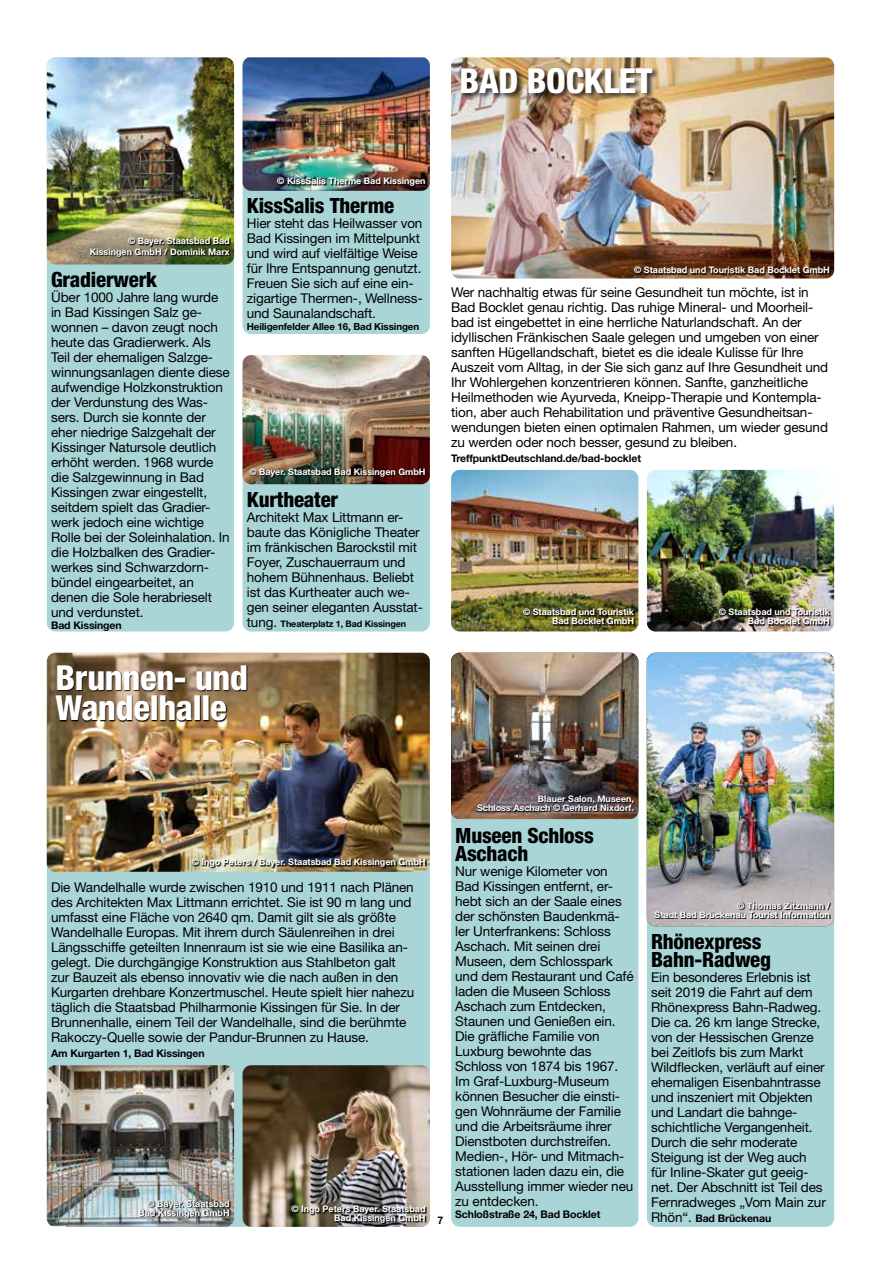
<style>
.page{position:relative;width:881px;height:1263px;background:#fff}
.page>*{position:absolute;margin:0;border:0;box-sizing:border-box;transform-origin:0 0}
.t1{font:800 condensed 34.5px/30px "Helvetica Neue LT";letter-spacing:-.01em;color:#fff}
.t2{font:800 condensed 21px/18px "Helvetica Neue LT";letter-spacing:-.01em;color:#000}
.t3{font:13.5px/15px "Helvetica Neue LT";letter-spacing:-.01em;color:#000}
.t4{font:700 10.5px "Helvetica Neue LT";letter-spacing:-.01em;color:#000}
.t5{font:700 9.75px "Helvetica Neue LT";letter-spacing:-.01em;color:#000}
.t6{font:700 9px/9px "Helvetica Neue LT";color:#fff;text-align:right}
.t7{font:700 9px "Helvetica Neue LT";letter-spacing:-.01em;color:#000}
.s1{font-weight:400;font-size:13.5px}
</style>
<div class="page">
<div style="left:47px;top:653px;width:382px;height:574px;background:#a9d5d7;border-radius:9px"></div>
<img style="left:47px;top:1065px;width:187px;height:162px">
<img style="left:242px;top:1065px;width:187px;height:162px">
<img style="left:47px;top:653px;width:382px;height:219px">
<img style="left:192px;top:859px;width:234px;height:10px">
<svg style="left:139px;top:1201px;width:92px;height:17px;background:#6e7473"></svg>
<svg style="left:291px;top:1206px;width:135px;height:18px;background:#5a564e"></svg>
<svg style="left:56px;top:665px;width:192px;height:58px;background:#51412d"></svg>
<div style="left:47px;top:57px;width:187px;height:574px;background:#a9d5d7;border-radius:9px"></div>
<img style="left:47px;top:57px;width:187px;height:207px">
<svg style="left:90px;top:238px;width:141px;height:20px;background:#58593c"></svg>
<div style="left:242px;top:58px;width:187px;height:276px;background:#a9d5d7;border-radius:9px"></div>
<img style="left:242px;top:57px;width:187px;height:134px">
<svg style="left:277px;top:178px;width:149px;height:9px"></svg>
<div style="left:242px;top:355px;width:187px;height:276px;background:#a9d5d7;border-radius:9px"></div>
<img style="left:242px;top:355px;width:187px;height:129px">
<svg style="left:249px;top:468px;width:177px;height:9px;background:#35261c"></svg>
<div style="left:451px;top:653px;width:187px;height:574px;background:#a9d5d7;border-radius:9px"></div>
<img style="left:451px;top:653px;width:187px;height:166px">
<svg style="left:477px;top:795px;width:157px;height:17px;background:#4c4045"></svg>
<img style="left:451px;top:57px;width:382px;height:222px">
<svg style="left:634px;top:267px;width:196px;height:8px;background:#432510"></svg>
<img style="left:451px;top:470px;width:187px;height:161px">
<img style="left:646px;top:470px;width:187px;height:161px">
<svg style="left:523px;top:609px;width:112px;height:17px;background:#4a4816"></svg>
<img style="left:719px;top:609px;width:112px;height:17px">
<div style="left:459px;top:66px;width:201px;height:35px;background:#000;opacity:.75"></div>
<div style="left:646px;top:653px;width:187px;height:574px;background:#a9d5d7;border-radius:9px"></div>
<img style="left:646px;top:653px;width:187px;height:273px">
<svg style="left:654px;top:902px;width:176px;height:17px;background:#8f8b8d"></svg>
<h1 class="t1" style="left:459px;top:65px;width:194px">BAD BOCKLET</h1>
<p class="t6" style="left:90px;top:236px;width:141px;line-height:10.5px">© Bayer. Staatsbad Bad<br>Kissingen GmbH / Dominik Marx</p>
<h2 class="t2" style="left:51px;top:270px;width:108px">Gradierwerk</h2>
<p class="t3" style="left:51px;top:290px;width:180px">Über 1000 Jahre lang wurde in Bad Kissingen Salz ge&shy;wonnen – davon zeugt noch heute das Gradierwerk. Als<br>Teil der ehemaligen Salzge&shy;winnungsanlagen diente diese aufwendige Holzkonstruktion der Verdunstung des Was&shy;sers. Durch sie konnte der eher niedrige Salzgehalt der<br>Kissinger Natursole deutlich erhöht werden. 1968 wurde die Salzgewinnung in Bad<br>Kissingen zwar eingestellt, seitdem spielt das Gradier&shy;werk jedoch eine wichtige<br>Rolle bei der Soleinhalation. In die Holzbalken des Gradier&shy;werkes sind Schwarzdorn&shy;bündel eingearbeitet, an denen die Sole herabrieselt und verdunstet.</p>
<p class="t4" style="left:51px;top:619px;width:72px">Bad Kissingen</p>
<p class="t6" style="left:277px;top:177px;width:150px">© KissSalis Therme Bad Kissingen</p>
<h2 class="t2" style="left:247px;top:196px;width:149px">KissSalis Therme</h2>
<p class="t3" style="left:247px;top:215px;width:177px">Hier steht das Heilwasser von<br>Bad Kissingen im Mittelpunkt und wird auf vielfältige Weise für Ihre Entspannung genutzt.<br>Freuen Sie sich auf eine ein&shy;zigartige Thermen-, Wellness&shy;und Saunalandschaft.</p>
<p class="t5" style="left:247px;top:320px;width:174px">Heiligenfelder Allee 16, Bad Kissingen</p>
<p class="t6" style="left:249px;top:467px;width:178px">© Bayer. Staatsbad Bad Kissingen GmbH</p>
<h2 class="t2" style="left:247px;top:490px;width:93px">Kurtheater</h2>
<p class="t3" style="left:247px;top:510px;width:177px">Architekt Max Littmann er&shy;baute das Königliche Theater im fränkischen Barockstil mit<br>Foyer, Zuschauerraum und hohem Bühnenhaus. Beliebt ist das Kurtheater auch we&shy;gen seiner eleganten Ausstat-</p>
<p class="t7" style="left:247px;top:618px;width:161px"><span class="s1">tung.</span> Theaterplatz 1, Bad Kissingen</p>
<h1 class="t1" style="left:55px;top:662px;width:194px">Brunnen- und<br>Wandelhalle</h1>
<p class="t6" style="left:634px;top:265px;width:197px">© Staatsbad und Touristik Bad Bocklet GmbH</p>
<p class="t3" style="left:451px;top:284px;width:378px">Wer nachhaltig etwas für seine Gesundheit tun möchte, ist in Bad Bocklet genau richtig. Das ruhige Mineral- und Moorheil&shy;bad ist eingebettet in eine herrliche Naturlandschaft. An der idyllischen Fränkischen Saale gelegen und umgeben von einer sanften Hügellandschaft, bietet es die ideale Kulisse für Ihre Auszeit vom Alltag, in der Sie sich ganz auf Ihre Gesundheit und Ihr Wohlergehen konzentrieren können. Sanfte, ganzheitliche Heilmethoden wie Ayurveda, Kneipp-Therapie und Kontempla&shy;tion, aber auch Rehabilitation und präventive Gesundheitsan&shy;wendungen bieten einen optimalen Rahmen, um wieder gesund zu werden oder noch besser, gesund zu bleiben.</p>
<p class="t4" style="left:451px;top:451px;width:191px">TreffpunktDeutschland.de/bad-bocklet</p>
<p class="t6" style="left:523px;top:607px;width:113px">© Staatsbad und Touristik<br>Bad Bocklet GmbH</p>
<p class="t6" style="left:718px;top:607px;width:113px">© Staatsbad und Touristik<br>Bad Bocklet GmbH</p>
<p class="t6" style="left:191px;top:857px;width:235px">© Ingo Peters / Bayer. Staatsbad Bad Kissingen GmbH</p>
<p class="t3" style="left:51px;top:879px;width:364px">Die Wandelhalle wurde zwischen 1910 und 1911 nach Plänen des Architekten Max Littmann errichtet. Sie ist 90 m lang und umfasst eine Fläche von 2640 qm. Damit gilt sie als größte Wandelhalle Europas. Mit ihrem durch Säulenreihen in drei Längsschiffe geteilten Innenraum ist sie wie eine Basilika an&shy;gelegt. Die durchgängige Konstruktion aus Stahlbeton galt zur Bauzeit als ebenso innovativ wie die nach außen in den Kurgarten drehbare Konzertmuschel. Heute spielt hier nahezu täglich die Staatsbad Philharmonie Kissingen für Sie. In der Brunnenhalle, einem Teil der Wandelhalle, sind die berühmte Rakoczy-Quelle sowie der Pandur-Brunnen zu Hause.</p>
<p class="t4" style="left:51px;top:1047px;width:155px">Am Kurgarten 1, Bad Kissingen</p>
<p class="t6" style="left:138px;top:1199px;width:93px">© Bayer. Staatsbad<br>Bad Kissingen GmbH</p>
<p class="t6" style="left:291px;top:1204px;width:136px">© Ingo Peters Bayer. Staatsbad<br>Bad Kissingen GmbH</p>
<p class="t4" style="left:437px;top:1214px;width:7px">7</p>
<p class="t6" style="left:477px;top:794px;width:158px">Blauer Salon, Museen,<br>Schloss Aschach © Gerhard Nixdorf.</p>
<h2 class="t2" style="left:455px;top:826px;width:140px">Museen Schloss<br>Aschach</h2>
<p class="t3" style="left:455px;top:864px;width:180px">Nur wenige Kilometer von<br>Bad Kissingen entfernt, er&shy;hebt sich an der Saale eines der schönsten Baudenkmä&shy;ler Unterfrankens: Schloss<br>Aschach. Mit seinen drei<br>Museen, dem Schlosspark und dem Restaurant und Café laden die Museen Schloss<br>Aschach zum Entdecken,<br>Staunen und Genießen ein.<br>Die gräfliche Familie von<br>Luxburg bewohnte das<br>Schloss von 1874 bis 1967.<br>Im Graf-Luxburg-Museum können Besucher die einsti&shy;gen Wohnräume der Familie und die Arbeitsräume ihrer<br>Dienstboten durchstreifen.<br>Medien-, Hör- und Mitmach&shy;stationen laden dazu ein, die<br>Ausstellung immer wieder neu zu entdecken.</p>
<p class="t4" style="left:455px;top:1208px;width:147px">Schloßstraße 24, Bad Bocklet</p>
<p class="t6" style="left:654px;top:901px;width:177px">© Thomas Zitzmann /<br>Stadt Bad Brückenau Tourist Information</p>
<h2 class="t2" style="left:650px;top:932px;width:121px">Rhönexpress<br>Bahn-Radweg</h2>
<p class="t3" style="left:650px;top:969px;width:176px">Ein besonderes Erlebnis ist seit 2019 die Fahrt auf dem<br>Rhönexpress Bahn-Radweg.<br>Die ca. 26 km lange Strecke, von der Hessischen Grenze bei Zeitlofs bis zum Markt<br>Wildflecken, verläuft auf einer ehemaligen Eisenbahntrasse und inszeniert mit Objekten und Landart die bahnge&shy;schichtliche Vergangenheit.<br>Durch die sehr moderate<br>Steigung ist der Weg auch für Inline-Skater gut geeig&shy;net. Der Abschnitt ist Teil des<br>Fernradweges „Vom Main zur</p>
<p class="t4" style="left:650px;top:1211px;width:122px"><span class="s1">Rhön“.</span> Bad Brückenau</p>
</div>
